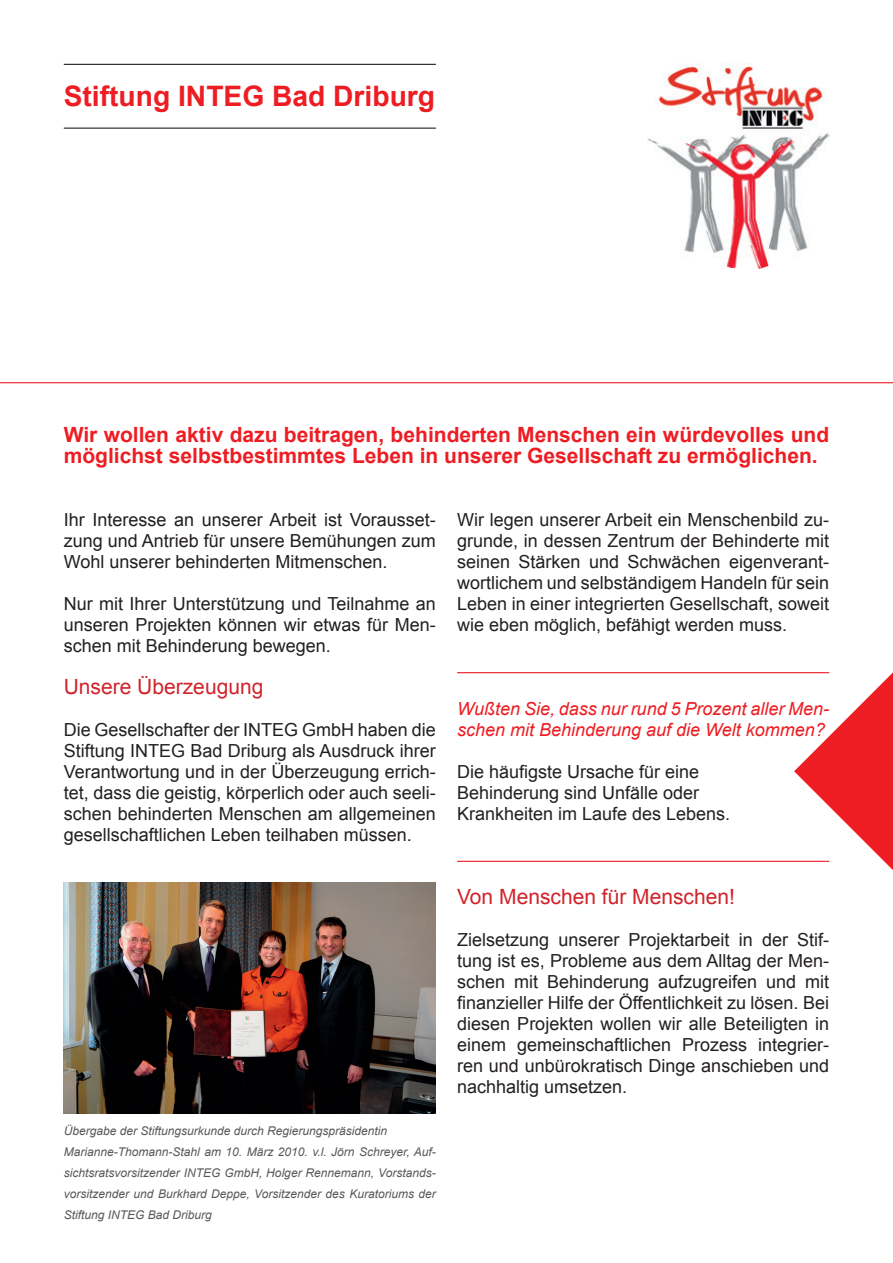
<style>
.page{position:relative;width:893px;height:1263px;background:#fff}
.page>*{position:absolute;margin:0;border:0;box-sizing:border-box;transform-origin:0 0}
.t1{font:700 28.2px "Arial";color:#ee1d23}
.t2{font:700 21px/21px "Arial";color:#ee1d23}
.t3{font:21px "Arial";color:#d1232a}
.t4{font:18px/21px "Arial";color:#231f20;text-align:justify}
.t5{font:italic 18px/21px "Arial";color:#ee1d23}
.t6{font:italic 12px/21px "Arial";color:#57585a}
</style>
<div class="page">
<svg style="left:0;top:63px;width:893px;height:320px"></svg>
<hr style="left:64px;top:64px;width:372px;height:1px;background:#231f20">
<hr style="left:64px;top:128px;width:372px;height:1px;background:#231f20">
<img style="left:648px;top:64px;width:181px;height:204px">
<img style="left:64px;top:883px;width:372px;height:231px">
<svg style="left:794px;top:672px;width:99px;height:198px"></svg>
<hr style="left:457px;top:672px;width:372px;height:1px;background:#ee1d23">
<hr style="left:457px;top:861px;width:372px;height:1px;background:#ee1d23">
<h1 class="t1" style="left:64px;top:77px;width:373px">Stiftung INTEG Bad Driburg</h1>
<p class="t2" style="left:64px;top:425px;width:767px">Wir wollen aktiv dazu beitragen, behinderten Menschen ein würdevolles und möglichst selbstbestimmtes Leben in unserer Gesellschaft zu ermöglichen.</p>
<p class="t4" style="left:64px;top:509px;width:374px">Ihr Interesse an unserer Arbeit ist Vorausset&shy;zung und Antrieb für unsere Bemühungen zum Wohl unserer behinderten Mitmenschen.</p>
<p class="t4" style="left:64px;top:593px;width:374px">Nur mit Ihrer Unterstützung und Teilnahme an unseren Projekten können wir etwas für Men&shy;schen mit Behinderung bewegen.</p>
<p class="t3" style="left:64px;top:673px;width:201px">Unsere Überzeugung</p>
<p class="t4" style="left:64px;top:719px;width:374px">Die Gesellschafter der INTEG GmbH haben die Stiftung INTEG Bad Driburg als Ausdruck ihrer Verantwortung und in der Überzeugung errich&shy;tet, dass die geistig, körperlich oder auch seeli&shy;schen behinderten Menschen am allgemeinen gesellschaftlichen Leben teilhaben müssen.</p>
<p class="t6" style="left:64px;top:1120px;width:374px">Übergabe der Stiftungsurkunde durch Regierungspräsidentin Marianne-Thomann-Stahl am 10. März 2010. v.l. Jörn Schreyer, Auf&shy;sichtsratsvorsitzender INTEG GmbH, Holger Rennemann, Vorstands&shy;vorsitzender und Burkhard Deppe, Vorsitzender des Kuratoriums der Stiftung INTEG Bad Driburg</p>
<p class="t4" style="left:457px;top:509px;width:374px">Wir legen unserer Arbeit ein Menschenbild zu&shy;grunde, in dessen Zentrum der Behinderte mit seinen Stärken und Schwächen eigenverant&shy;wortlichem und selbständigem Handeln für sein Leben in einer integrierten Gesellschaft, soweit wie eben möglich, befähigt werden muss.</p>
<p class="t5" style="left:457px;top:698px;width:374px">Wußten Sie, dass nur rund 5 Prozent aller Men&shy;schen mit Behinderung auf die Welt kommen?</p>
<p class="t4" style="left:457px;top:761px;width:275px;text-align:left">Die häufigste Ursache für eine<br>Behinderung sind Unfälle oder<br>Krankheiten im Laufe des Lebens.</p>
<p class="t3" style="left:457px;top:883px;width:279px">Von Menschen für Menschen!</p>
<p class="t4" style="left:457px;top:929px;width:374px">Zielsetzung unserer Projektarbeit in der Stif&shy;tung ist es, Probleme aus dem Alltag der Men&shy;schen mit Behinderung aufzugreifen und mit finanzieller Hilfe der Öffentlichkeit zu lösen. Bei diesen Projekten wollen wir alle Beteiligten in einem gemeinschaftlichen Prozess integrier&shy;ren und unbürokratisch Dinge anschieben und nachhaltig umsetzen.</p>
</div>
